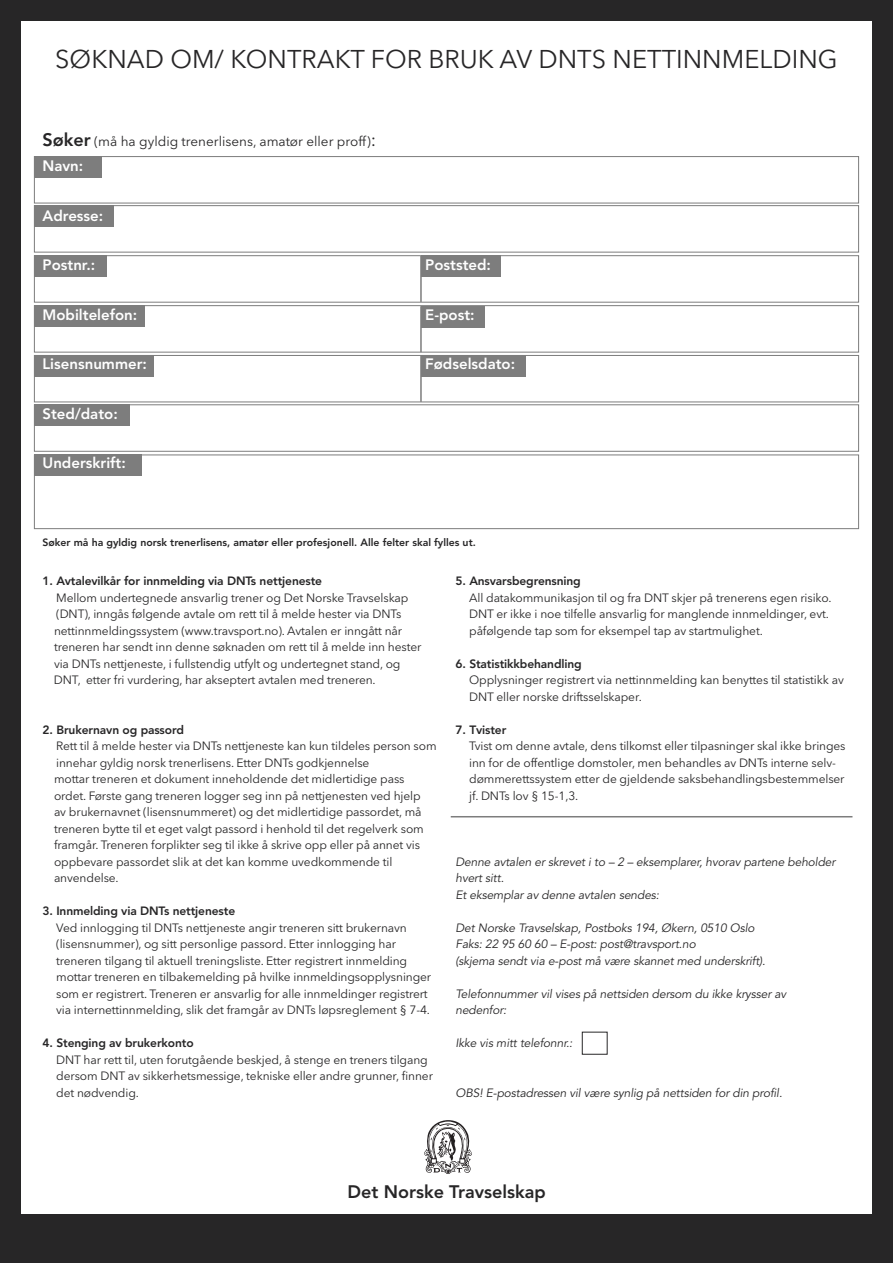
<style>
.page{position:relative;width:893px;height:1263px;background:#272627}
.page>*{position:absolute;margin:0;border:0;box-sizing:border-box;transform-origin:0 0}
.t1{font:25.5px "Avenir Next";color:#272627}
.t2{font:800 18px "Avenir";color:#272627}
.t3{font:800 15px "Avenir";color:#fff}
.t4{font:13.5px "Avenir Next";color:#272627}
.t5{font:12px/16.5px "Avenir Next";letter-spacing:-.01em;color:#272627}
.t6{font:italic 12px/16.5px "Avenir";letter-spacing:-.01em;color:#272627}
.t7{font:800 12px "Avenir";letter-spacing:-.01em;color:#272627}
.t8{font:800 10.5px "Avenir";color:#272627}
.s1{font-family:"Avenir";font-weight:800;font-size:18px}
.s2{font-size:18px}
</style>
<div class="page">
<div style="left:21px;top:21px;width:851px;height:1193px;background:#fff"></div>
<div style="left:34px;top:156px;width:825px;height:47px;border:1px solid #7d7d7d"></div>
<div style="left:34px;top:156px;width:68px;height:21px;background:#7d7d7d"></div>
<div style="left:34px;top:205px;width:825px;height:47px;border:1px solid #7d7d7d"></div>
<div style="left:34px;top:205px;width:79px;height:22px;background:#7d7d7d"></div>
<div style="left:34px;top:255px;width:825px;height:48px;border:1px solid #7d7d7d"></div>
<div style="left:34px;top:255px;width:72px;height:22px;background:#7d7d7d"></div>
<div style="left:421px;top:255px;width:79px;height:22px;background:#7d7d7d"></div>
<div style="left:34px;top:305px;width:825px;height:47px;border:1px solid #7d7d7d"></div>
<div style="left:34px;top:305px;width:111px;height:22px;background:#7d7d7d"></div>
<div style="left:34px;top:355px;width:825px;height:47px;border:1px solid #7d7d7d"></div>
<div style="left:34px;top:355px;width:119px;height:21px;background:#7d7d7d"></div>
<div style="left:34px;top:404px;width:825px;height:48px;border:1px solid #7d7d7d"></div>
<div style="left:34px;top:404px;width:95px;height:22px;background:#7d7d7d"></div>
<div style="left:34px;top:455px;width:825px;height:74px;border:1px solid #7d7d7d"></div>
<div style="left:34px;top:455px;width:108px;height:21px;background:#7d7d7d"></div>
<div style="left:421px;top:306px;width:64px;height:21px;background:#7d7d7d"></div>
<div style="left:421px;top:356px;width:105px;height:21px;background:#7d7d7d"></div>
<hr style="left:420px;top:256px;width:2px;height:46px;background:#7d7d7d">
<hr style="left:420px;top:306px;width:2px;height:46px;background:#7d7d7d">
<hr style="left:420px;top:356px;width:2px;height:46px;background:#7d7d7d">
<svg style="left:424px;top:1120px;width:48px;height:54px"></svg>
<hr style="left:451px;top:816px;width:401px;height:1px;background:#7d7d7d">
<h1 class="t1" style="left:55px;top:38px;width:784px">SØKNAD OM/ KONTRAKT FOR BRUK AV DNTS NETTINNMELDING</h1>
<p class="t4" style="left:43px;top:129px;width:335px"><span class="s1">Søker</span> (må ha gyldig trenerlisens, amatør eller proff)<span class="s2">:</span></p>
<p class="t3" style="left:43px;top:154px;width:42px">Navn:</p>
<p class="t3" style="left:43px;top:204px;width:62px">Adresse:</p>
<p class="t3" style="left:43px;top:253px;width:54px">Postnr.:</p>
<p class="t3" style="left:425px;top:253px;width:67px">Poststed:</p>
<p class="t3" style="left:43px;top:303px;width:96px">Mobiltelefon:</p>
<p class="t3" style="left:425px;top:303px;width:51px">E-post:</p>
<p class="t3" style="left:43px;top:352px;width:106px">Lisensnummer:</p>
<p class="t3" style="left:425px;top:352px;width:91px">Fødselsdato:</p>
<p class="t3" style="left:43px;top:402px;width:77px">Sted/dato:</p>
<p class="t3" style="left:43px;top:451px;width:85px">Underskrift:</p>
<p class="t8" style="left:43px;top:534px;width:435px">Søker må ha gyldig norsk trenerlisens, amatør eller profesjonell. Alle felter skal fylles ut.</p>
<p class="t7" style="left:43px;top:572px;width:281px">1. Avtalevilkår for innmelding via DNTs nettjeneste</p>
<p class="t5" style="left:54px;top:589px;width:369px">Mellom undertegnede ansvarlig trener og Det Norske Travselskap (DNT), inngås følgende avtale om rett til å melde hester via DNTs nettinnmeldingssystem (www.travsport.no). Avtalen er inngått når treneren har sendt inn denne søknaden om rett til å melde inn hester via DNTs nettjeneste, i fullstendig utfylt og undertegnet stand, og DNT, etter fri vurdering, har akseptert avtalen med treneren.</p>
<p class="t7" style="left:43px;top:720px;width:143px">2. Brukernavn og passord</p>
<p class="t5" style="left:54px;top:737px;width:384px">Rett til å melde hester via DNTs nettjeneste kan kun tildeles person som innehar gyldig norsk trenerlisens. Etter DNTs godkjennelse<br>mottar treneren et dokument inneholdende det midlertidige pass ordet. Første gang treneren logger seg inn på nettjenesten ved hjelp<br>av brukernavnet (lisensnummeret) og det midlertidige passordet, må treneren bytte til et eget valgt passord i henhold til det regelverk som framgår. Treneren forplikter seg til ikke å skrive opp eller på annet vis oppbevare passordet slik at det kan komme uvedkommende til anvendelse.</p>
<p class="t7" style="left:43px;top:902px;width:194px">3. Innmelding via DNTs nettjeneste</p>
<p class="t5" style="left:56px;top:919px;width:377px">Ved innlogging til DNTs nettjeneste angir treneren sitt brukernavn (lisensnummer), og sitt personlige passord. Etter innlogging har treneren tilgang til aktuell treningsliste. Etter registrert innmelding mottar treneren en tilbakemelding på hvilke innmeldingsopplysninger som er registrert. Treneren er ansvarlig for alle innmeldinger registrert via internettinnmelding, slik det framgår av DNTs løpsreglement § 7-4.</p>
<p class="t7" style="left:43px;top:1034px;width:153px">4. Stenging av brukerkonto</p>
<p class="t5" style="left:56px;top:1051px;width:378px">DNT har rett til, uten forutgående beskjed, å stenge en treners tilgang dersom DNT av sikkerhetsmessige, tekniske eller andre grunner, finner det nødvendig.</p>
<p class="t7" style="left:455px;top:572px;width:127px">5. Ansvarsbegrensning</p>
<p class="t5" style="left:469px;top:589px;width:364px">All datakommunikasjon til og fra DNT skjer på trenerens egen risiko.<br>DNT er ikke i noe tilfelle ansvarlig for manglende innmeldinger, evt. påfølgende tap som for eksempel tap av startmulighet.</p>
<p class="t7" style="left:455px;top:654px;width:128px">6. Statistikkbehandling</p>
<p class="t5" style="left:469px;top:671px;width:376px">Opplysninger registrert via nettinnmelding kan benyttes til statistikk av<br>DNT eller norske driftsselskaper.</p>
<p class="t7" style="left:455px;top:720px;width:52px">7. Tvister</p>
<p class="t5" style="left:469px;top:737px;width:378px">Tvist om denne avtale, dens tilkomst eller tilpasninger skal ikke bringes inn for de offentlige domstoler, men behandles av DNTs interne selv&shy;dømmerettssystem etter de gjeldende saksbehandlingsbestemmelser jf. DNTs lov § 15-1,3.</p>
<p class="t6" style="left:455px;top:853px;width:381px">Denne avtalen er skrevet i to – 2 – eksemplarer, hvorav partene beholder hvert sitt.<br>Et eksemplar av denne avtalen sendes:</p>
<p class="t6" style="left:455px;top:919px;width:312px">Det Norske Travselskap, Postboks 194, Økern, 0510 Oslo<br>Faks: 22 95 60 60 – E-post: post@travsport.no<br>(skjema sendt via e-post må være skannet med underskrift).</p>
<p class="t6" style="left:455px;top:985px;width:332px">Telefonnummer vil vises på nettsiden dersom du ikke krysser av nedenfor:</p>
<p class="t6" style="left:455px;top:1035px;width:119px">Ikke vis mitt telefonnr.:</p>
<p class="t6" style="left:455px;top:1084px;width:328px">OBS! E-postadressen vil være synlig på nettsiden for din profil.</p>
<h2 class="t2" style="left:347px;top:1178px;width:200px">Det Norske Travselskap</h2>
</div>
